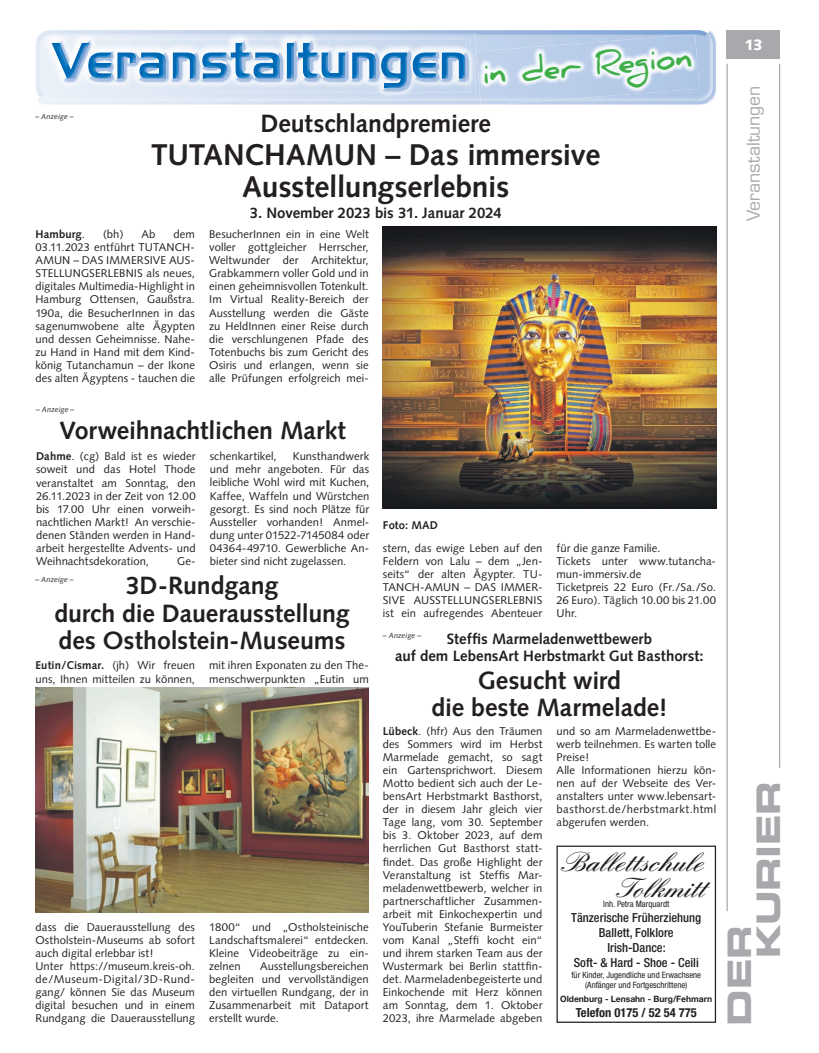
<style>
.page{position:relative;width:819px;height:1053px;background:#fff}
.page>*{position:absolute;margin:0;border:0;box-sizing:border-box;transform-origin:0 0}
.t1{font:32.5px/28.9px "Eurostile LT Std Bold Ex 2";letter-spacing:-.01em;color:#a8a9ad}
.t2{font:700 31.25px "Daniel";color:#40ae49}
.t3{font:700 30px/32.5px "Syntax LT Std";letter-spacing:-.01em;color:#231f20;text-align:center}
.t4{font:600 27.5px/26.2px "Englische Schreibschrift T";color:#231f20;text-align:right;scale:1.04 1}
.t5{font:700 25px/27.5px "Syntax LT Std";letter-spacing:-.005em;color:#231f20;text-align:center}
.t6{font:17.5px "Eurostile LT Std";letter-spacing:-.005em;color:#a8a9ad}
.t7{font:700 15px/17.5px "Syntax LT Std";color:#231f20;text-align:center}
.t8{font:900 15px "Syntax LT Std";color:#fff}
.t9{font:500 condensed 12.5px/15px "Helvetica Neue";color:#231f20;text-align:center}
.t10{font:700 condensed 12.5px "Helvetica Neue";color:#231f20}
.t11{font:11.25px/13px "Syntax";letter-spacing:.005em;color:#231f20;text-align:justify}
.t12{font:700 11.25px "Syntax";letter-spacing:.01em;color:#231f20}
.t13{font:700 11.25px "Syntax LT Std";letter-spacing:.01em;color:#231f20}
.t14{font:condensed 8.75px/10.5px "Helvetica Neue";color:#231f20;text-align:center}
.t15{font:700 8.75px "Helvetica Neue";color:#231f20}
.t16{font:italic 7.5px "Syntax LT Std";letter-spacing:.015em;color:#231f20}
.s1{font-weight:400}
.s2{font-weight:700}
</style>
<div class="page">
<hr style="left:726px;top:64px;width:1px;height:847px;background:#939598">
<hr style="left:779px;top:64px;width:1px;height:703px;background:#939598">
<div style="left:726px;top:30px;width:54px;height:29px;background:#a8a9ad"></div>
<div style="left:556px;top:845px;width:160px;height:177px;border:1px solid #231f20"></div>
<img style="left:38px;top:31px;width:678px;height:74px">
<img style="left:711px;top:39px;width:1px;height:54px">
<img style="left:35px;top:42px;width:1px;height:46px">
<img style="left:38px;top:30px;width:672px;height:71px">
<img style="left:42px;top:33px;width:433px;height:65px">
<img style="left:58px;top:39px;width:412px;height:54px">
<img style="left:58px;top:39px;width:408px;height:53px">
<img style="left:58px;top:43px;width:408px;height:45px">
<img style="left:480px;top:102px;width:63px;height:3px">
<img style="left:480px;top:101px;width:63px;height:1px">
<img style="left:476px;top:34px;width:223px;height:67px">
<img style="left:383px;top:227px;width:333px;height:281px">
<img style="left:35px;top:687px;width:333px;height:225px">
<p class="t16" style="left:35px;top:112px;width:40px">– Anzeige –</p>
<p class="t2" style="left:480px;top:56px;width:212px;rotate:-5deg">in der Region</p>
<p class="t5" style="left:260px;top:110px;width:232px">Deutschlandpremiere</p>
<p class="t3" style="left:151px;top:138px;width:451px">TUTANCHAMUN – Das immersive<br>Ausstellungserlebnis</p>
<p class="t7" style="left:250px;top:204px;width:253px">3. November 2023 bis 31. Januar 2024</p>
<p class="t11" style="left:35px;top:228px;width:161px;text-indent:138px">dem 03.11.2023 entführt TUTANCH-AMUN – DAS IMMERSIVE AUS-STELLUNGSERLEBNIS als neues, digitales Multimedia-Highlight in Hamburg Ottensen, Gaußstra.<br>190a, die BesucherInnen in das sagenumwobene alte Ägypten und dessen Geheimnisse. Nahe&shy;zu Hand in Hand mit dem Kind&shy;könig Tutanchamun – der Ikone des alten Ägyptens - tauchen die</p>
<p class="t11" style="left:209px;top:228px;width:161px">BesucherInnen ein in eine Welt voller gottgleicher Herrscher, Weltwunder der Architektur, Grabkammern voller Gold und in einen geheimnisvollen Totenkult.<br>Im Virtual Reality-Bereich der Ausstellung werden die Gäste zu HeldInnen einer Reise durch die verschlungenen Pfade des Totenbuchs bis zum Gericht des Osiris und erlangen, wenn sie alle Prüfungen erfolgreich mei-</p>
<p class="t12" style="left:35px;top:228px;width:51px">Hamburg<span class="s1">.</span></p>
<p class="t11" style="left:103px;top:228px;width:22px">(bh)</p>
<p class="t11" style="left:141px;top:228px;width:15px">Ab</p>
<p class="t16" style="left:36px;top:404px;width:40px">– Anzeige –</p>
<p class="t5" style="left:59px;top:417px;width:288px">Vorweihnachtlichen Markt</p>
<p class="t11" style="left:36px;top:450px;width:161px"><span class="s2">Dahme</span>. (cg) Bald ist es wieder soweit und das Hotel Thode veranstaltet am Sonntag, den 26.11.2023 in der Zeit von 12.00 bis 17.00 Uhr einen vorweih&shy;nachtlichen Markt! An verschie&shy;denen Ständen werden in Hand&shy;arbeit hergestellte Advents- und Weihnachtsdekoration,</p>
<p class="t11" style="left:210px;top:450px;width:161px;text-indent:83px">Kunsthandwerk und mehr angeboten. Für das leibliche Wohl wird mit Kuchen, Kaffee, Waffeln und Würstchen gesorgt. Es sind noch Plätze für Aussteller vorhanden! Anmel&shy;dung unter 01522-7145084 oder 04364-49710. Gewerbliche An&shy;bieter sind nicht zugelassen.</p>
<p class="t11" style="left:210px;top:450px;width:68px">schenkartikel,</p>
<p class="t11" style="left:177px;top:554px;width:20px">Ge-</p>
<p class="t5" style="left:54px;top:572px;width:297px">3D-Rundgang<br>durch die Dauerausstellung des Ostholstein-Museums</p>
<p class="t11" style="left:35px;top:659px;width:161px"><span class="s2">Eutin/Cismar.</span> (jh) Wir freuen uns, Ihnen mitteilen zu können,</p>
<p class="t16" style="left:35px;top:575px;width:40px">– Anzeige –</p>
<p class="t11" style="left:209px;top:659px;width:161px">mit ihren Exponaten zu den The&shy;menschwerpunkten „Eutin um</p>
<p class="t11" style="left:35px;top:920px;width:161px;text-align:left">dass die Dauerausstellung des<br>Ostholstein-Museums ab sofort auch digital erlebbar ist!<br>Unter https://museum.kreis-oh. de/Museum-Digital/3D-Rund&shy;gang/ können Sie das Museum digital besuchen und in einem<br>Rundgang die Dauerausstellung</p>
<p class="t11" style="left:209px;top:920px;width:161px">1800“ und „Ostholsteinische Landschaftsmalerei“ entdecken.<br>Kleine Videobeiträge zu ein&shy;zelnen</p>
<p class="t11" style="left:209px;top:959px;width:161px;text-indent:51px">Ausstellungsbereichen begleiten und vervollständigen den virtuellen Rundgang, der in Zusammenarbeit mit Dataport erstellt wurde.</p>
<p class="t13" style="left:383px;top:519px;width:57px">Foto: MAD</p>
<p class="t11" style="left:383px;top:541px;width:161px">stern, das ewige Leben auf den Feldern von Lalu – dem „Jen&shy;seits“ der alten Ägypter. TU-TANCH-AMUN – DAS IMMER-SIVE AUSSTELLUNGSERLEBNIS ist ein aufregendes Abenteuer</p>
<p class="t11" style="left:556px;top:541px;width:161px;text-align:left">für die ganze Familie.<br>Tickets unter www.tutancha&shy;mun-immersiv.de<br>Ticketpreis 22 Euro (Fr./Sa./So.<br>26 Euro). Täglich 10.00 bis 21.00<br>Uhr.</p>
<p class="t7" style="left:395px;top:630px;width:310px">Steffis Marmeladenwettbewerb<br>auf dem LebensArt Herbstmarkt Gut Basthorst:</p>
<p class="t5" style="left:431px;top:666px;width:237px">Gesucht wird<br>die beste Marmelade!</p>
<p class="t11" style="left:383px;top:724px;width:161px"><span class="s2">Lübeck</span>. (hfr) Aus den Träumen des Sommers wird im Herbst Marmelade gemacht, so sagt ein Gartensprichwort. Diesem Motto bedient sich auch der Le&shy;bensArt Herbstmarkt Basthorst, der in diesem Jahr gleich vier Tage lang, vom 30. September bis 3. Oktober 2023, auf dem herrlichen Gut Basthorst statt&shy;findet. Das große Highlight der Veranstaltung ist Steffis Mar&shy;meladenwettbewerb, welcher in partnerschaftlicher Zusammen&shy;arbeit mit Einkochexpertin und YouTuberin Stefanie Burmeister vom Kanal „Steffi kocht ein“ und ihrem starken Team aus der Wustermark bei Berlin stattfin&shy;det. Marmeladenbegeisterte und Einkochende mit Herz können am Sonntag, dem 1. Oktober 2023, ihre Marmelade abgeben</p>
<p class="t11" style="left:556px;top:724px;width:161px;text-align:left">und so am Marmeladenwettbe&shy;werb teilnehmen. Es warten tolle<br>Preise!<br>Alle Informationen hierzu kön&shy;nen auf der Webseite des Ver&shy;anstalters unter www.lebensart&shy;basthorst.de/herbstmarkt.html abgerufen werden.</p>
<p class="t16" style="left:383px;top:631px;width:40px">– Anzeige –</p>
<p class="t4" style="left:560px;top:848px;width:141px">Ballettschule<br>Tolkmitt</p>
<p class="t14" style="left:603px;top:898px;width:68px">Inh. Petra Marquardt</p>
<p class="t9" style="left:571px;top:910px;width:131px">Tänzerische Früherziehung<br>Ballett, Folklore<br>Irish-Dance:<br>Soft- &amp; Hard - Shoe - Ceili</p>
<p class="t14" style="left:571px;top:969px;width:131px">für Kinder, Jugendliche und Erwachsene (Anfänger und Fortgeschrittene)</p>
<p class="t15" style="left:560px;top:993px;width:154px">Oldenburg - Lensahn - Burg/Fehmarn</p>
<p class="t10" style="left:576px;top:1005px;width:122px">Telefon 0175 / 52 54 775</p>
<p class="t8" style="left:744px;top:36px;width:20px">13</p>
<p class="t6" style="left:743px;top:221px;width:137px;rotate:-90deg">Veranstaltungen</p>
<p class="t1" style="left:724px;top:958px;width:179px;text-indent:-67px;rotate:-90deg">DER<br>KURIER</p>
</div>
